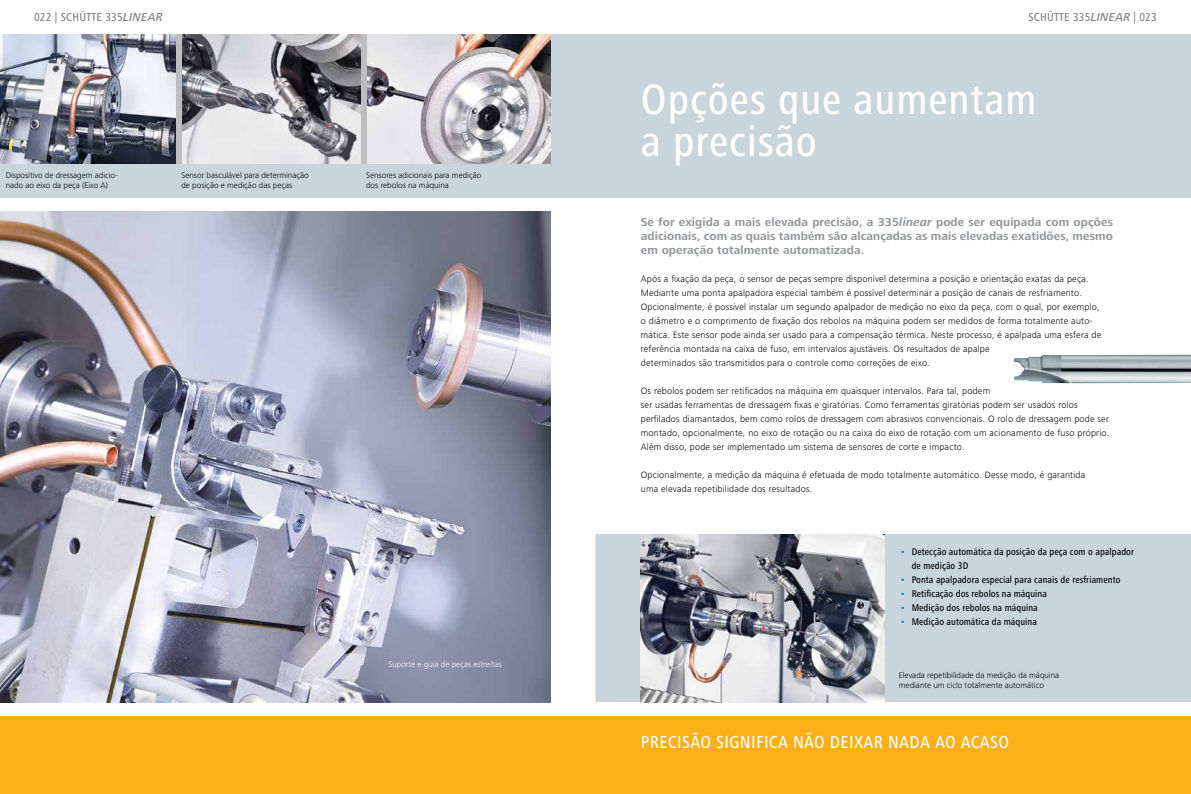
<style>
.page{position:relative;width:1191px;height:794px;background:#fff}
.page>*{position:absolute;margin:0;border:0;box-sizing:border-box;transform-origin:0 0}
.t1{font:500 condensed 44px/42px "Frutiger Next LT";letter-spacing:.02em;color:#fff}
.t2{font:500 condensed 18px "Frutiger Next LT";letter-spacing:.02em;color:#fff}
.t3{font:700 12px/14px "Frutiger Next LT";letter-spacing:.01em;color:#939598;text-align:justify}
.t4{font:500 condensed 12px "Frutiger Next LT";letter-spacing:.02em;color:#808285}
.t5{font:500 condensed 10px/14px "Frutiger Next LT";letter-spacing:.005em;color:#000}
.t6{font:300 9.5px/14px "Frutiger Next LT";letter-spacing:.02em;color:#000}
.t7{font:300 8.5px/10.5px "Frutiger Next LT";color:#000}
.t8{font:300 8.5px "Frutiger Next LT";color:#fff}
.s1{font-style:italic;font-stretch:normal}
.s2{font-style:italic}
.s3{color:#0080c6}
</style>
<div class="page">
<div style="left:0;top:716px;width:1191px;height:78px;background:#fcaf17"></div>
<div style="left:0;top:34px;width:1191px;height:164px;background:#c8d5dd"></div>
<div style="left:595px;top:534px;width:596px;height:168px;background:#c8d5dd"></div>
<img style="left:181px;top:34px;width:369px;height:129px">
<img style="left:1013px;top:355px;width:178px;height:28px">
<img style="left:0;top:212px;width:550px;height:490px">
<img style="left:641px;top:534px;width:243px;height:168px">
<img style="left:0;top:34px;width:176px;height:129px">
<svg style="left:361px;top:34px;width:5px;height:129px"></svg>
<svg style="left:176px;top:34px;width:5px;height:129px"></svg>
<p class="t4" style="left:34px;top:10px;width:130px">022 | Schütte 335<span class="s1">LINEAR</span></p>
<p class="t4" style="left:1028px;top:10px;width:130px">Schütte 335<span class="s1">LINEAR</span> | 023</p>
<p class="t7" style="left:6px;top:169px;width:114px">Dispositivo de dressagem adicio&shy;nado ao eixo da peça (Eixo A)</p>
<p class="t7" style="left:181px;top:169px;width:129px">Sensor basculável para determinação de posição e medição das peças</p>
<p class="t7" style="left:366px;top:169px;width:117px">Sensores adicionais para medição dos rebolos na máquina</p>
<p class="t8" style="left:388px;top:659px;width:115px">Suporte e guia de peças estreitas</p>
<h1 class="t1" style="left:641px;top:78px;width:397px">Opções que aumentam a precisão</h1>
<p class="t3" style="left:641px;top:215px;width:473px">Se for exigida a mais elevada precisão, a 335<span class="s2">linear</span> pode ser equipada com opções adicionais, com as quais também são alcançadas as mais elevadas exatidões, mesmo em operação totalmente automatizada.</p>
<p class="t6" style="left:641px;top:272px;width:462px">Após a fixação da peça, o sensor de peças sempre disponível determina a posição e orientação exatas da peça.<br>Mediante uma ponta apalpadora especial também é possível determinar a posição de canais de resfriamento.<br>Opcionalmente, é possível instalar um segundo apalpador de medição no eixo da peça, com o qual, por exemplo, o diâmetro e o comprimento de fixação dos rebolos na máquina podem ser medidos de forma totalmente auto&shy;mática. Este sensor pode ainda ser usado para a compensação térmica. Neste processo, é apalpada uma esfera de referência montada na caixa de fuso, em intervalos ajustáveis. Os resultados de apalpe<br>determinados são transmitidos para o controle como correções de eixo.</p>
<p class="t6" style="left:641px;top:384px;width:470px">Os rebolos podem ser retificados na máquina em quaisquer intervalos. Para tal, podem<br>ser usadas ferramentas de dressagem fixas e giratórias. Como ferramentas giratórias podem ser usados rolos perfilados diamantados, bem como rolos de dressagem com abrasivos convencionais. O rolo de dressagem pode ser montado, opcionalmente, no eixo de rotação ou na caixa do eixo de rotação com um acionamento de fuso próprio.<br>Além disso, pode ser implementado um sistema de sensores de corte e impacto.</p>
<p class="t6" style="left:641px;top:468px;width:446px">Opcionalmente, a medição da máquina é efetuada de modo totalmente automático. Desse modo, é garantida uma elevada repetibilidade dos resultados.</p>
<p class="t5" style="left:911px;top:545px;width:224px;text-indent:-11px"><span class="s3">•</span> Detecção automática da posição da peça com o apalpador de medição 3D</p>
<p class="t5" style="left:900px;top:573px;width:222px"><span class="s3">•</span> Ponta apalpadora especial para canais de resfriamento</p>
<p class="t5" style="left:900px;top:587px;width:148px"><span class="s3">•</span> Retificação dos rebolos na máquina</p>
<p class="t5" style="left:900px;top:601px;width:139px"><span class="s3">•</span> Medição dos rebolos na máquina</p>
<p class="t5" style="left:900px;top:615px;width:138px"><span class="s3">•</span> Medição automática da máquina</p>
<p class="t7" style="left:899px;top:669px;width:162px">Elevada repetibilidade da medição da máquina mediante um ciclo totalmente automático</p>
<h2 class="t2" style="left:641px;top:731px;width:9px">PRECIS</h2>
<h2 class="t2" style="left:690px;top:731px;width:310px">ÃO SI GNI FICA NÃO DEIXAR NADA AO ACASO</h2>
</div>
